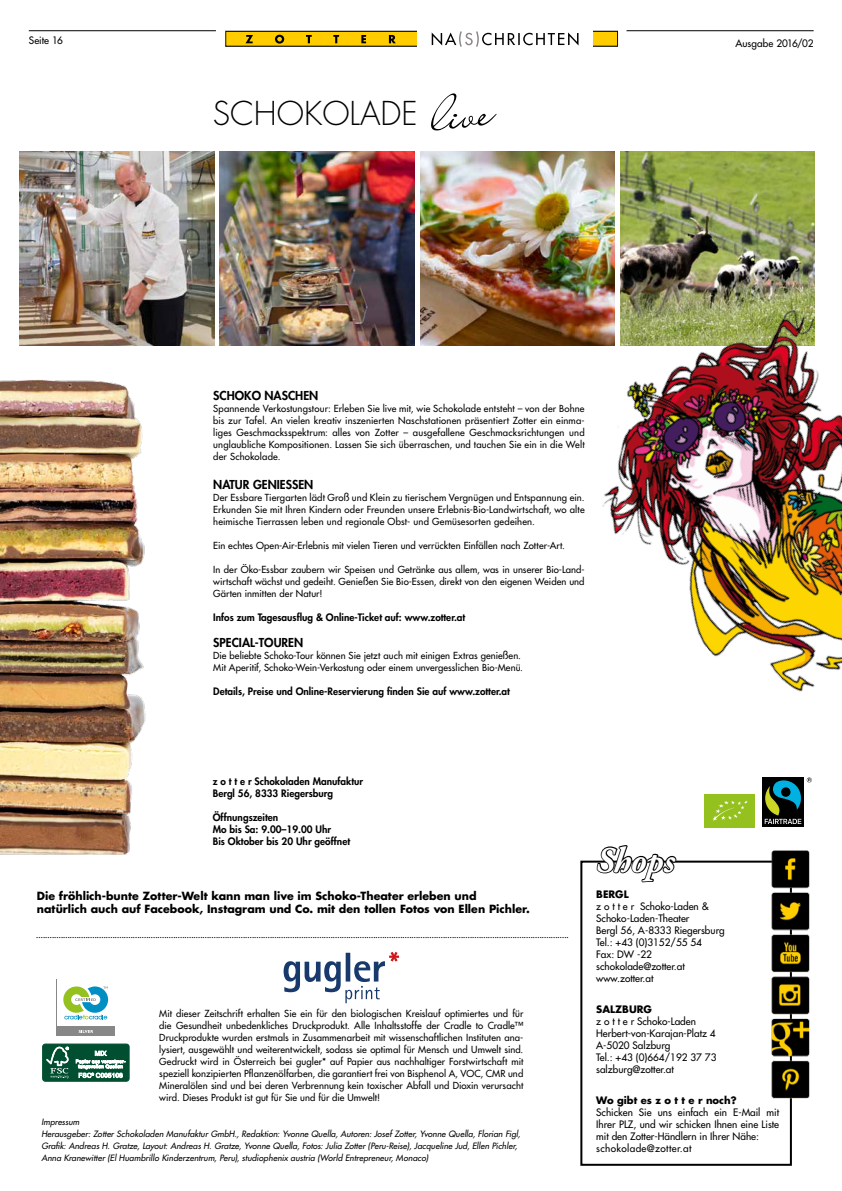
<style>
.page{position:relative;width:842px;height:1191px;background:#fff}
.page>*{position:absolute;margin:0;border:0;box-sizing:border-box;transform-origin:0 0}
.t1{font:53px "Lainie Day SH";color:#000}
.t2{font:italic 700 36px "Adobe Garamond Pro";letter-spacing:-.01em;color:#fff;scale:.95 1}
.t3{font:300 32px "Futura Std";color:#000}
.t4{font:800 12px "Futura Std";color:#000}
.t5{font:700 11px/13.2px "Futura Std";color:#000}
.t6{font:10.5px "Garamond Premr Pro";color:#000}
.t7{font:500 10px/12px "Futura Std";color:#000}
.t8{font:800 10px/12px "Futura Std";color:#000}
.t9{font:700 10px "Futura Std";color:#000}
.t10{font:500 9.5px/12px "Futura Std";letter-spacing:.01em;color:#000;text-align:justify}
.t11{font:italic 500 8.5px/12px "Futura Std";letter-spacing:.01em;color:#000}
</style>
<div class="page">
<svg style="left:284px;top:951px;width:115px;height:52px"></svg>
<div style="left:57px;top:1027px;width:58px;height:8px;background:#878787"></div>
<svg style="left:79px;top:1030px;width:14px;height:3px"></svg>
<svg style="left:63px;top:986px;width:45px;height:33px"></svg>
<div style="left:43px;top:1044px;width:86px;height:37px;background:#004f30;border-radius:3px"></div>
<div style="left:42px;top:1043px;width:87px;height:38px;border:1px solid #004f30;border-radius:3px"></div>
<svg style="left:46px;top:1046px;width:23px;height:32px"></svg>
<svg style="left:76px;top:1050px;width:49px;height:27px"></svg>
<img style="left:220px;top:151px;width:194px;height:194px">
<img style="left:420px;top:151px;width:195px;height:194px">
<img style="left:20px;top:151px;width:194px;height:194px">
<img style="left:620px;top:151px;width:195px;height:88px">
<svg style="left:807px;top:777px;width:5px;height:5px"></svg>
<div style="left:762px;top:777px;width:42px;height:50px;background:#000"></div>
<svg style="left:765px;top:780px;width:36px;height:44px"></svg>
<div style="left:704px;top:794px;width:51px;height:33px;background:#95c11f"></div>
<svg style="left:712px;top:800px;width:36px;height:21px"></svg>
<img style="left:0;top:380px;width:146px;height:475px">
<img style="left:544px;top:239px;width:298px;height:453px">
<svg style="left:225px;top:31px;width:393px;height:16px"></svg>
<hr style="left:29px;top:30px;width:187px;height:1px;background:#000">
<hr style="left:626px;top:30px;width:188px;height:1px;background:#000">
<div style="left:580px;top:860px;width:212px;height:305px;border:2px solid #000"></div>
<img style="left:771px;top:850px;width:39px;height:253px">
<svg style="left:596px;top:845px;width:81px;height:38px"></svg>
<p class="t7" style="left:29px;top:35px;width:36px">Seite 16</p>
<h3 class="t3" style="left:213px;top:94px;width:206px">SCHOKOLADE</h3>
<h1 class="t1" style="left:432px;top:80px;width:59px;rotate:-7deg">live</h1>
<p class="t7" style="left:735px;top:37px;width:80px">Ausgabe 2016/02</p>
<p class="t4" style="left:213px;top:388px;width:107px">SCHOKO NASCHEN</p>
<p class="t10" style="left:213px;top:402px;width:373px">Spannende Verkostungstour: Erleben Sie live mit, wie Schokolade entsteht – von der Bohne bis zur Tafel. An vielen kreativ inszenierten Naschstationen präsentiert Zotter ein einma&shy;liges Geschmacksspektrum: alles von Zotter – ausgefallene Geschmacksrichtungen und unglaubliche Kompositionen. Lassen Sie sich überraschen, und tauchen Sie ein in die Welt der Schokolade.</p>
<p class="t4" style="left:213px;top:476px;width:102px">NATUR GENIESSEN</p>
<p class="t10" style="left:213px;top:491px;width:373px">Der Essbare Tiergarten lädt Groß und Klein zu tierischem Vergnügen und Entspannung ein.<br>Erkunden Sie mit Ihren Kindern oder Freunden unsere Erlebnis-Bio-Landwirtschaft, wo alte heimische Tierrassen leben und regionale Obst- und Gemüsesorten gedeihen.</p>
<p class="t10" style="left:213px;top:539px;width:353px">Ein echtes Open-Air-Erlebnis mit vielen Tieren und verrückten Einfällen nach Zotter-Art.</p>
<p class="t10" style="left:213px;top:563px;width:373px">In der Öko-Essbar zaubern wir Speisen und Getränke aus allem, was in unserer Bio-Land&shy;wirtschaft wächst und gedeiht. Genießen Sie Bio-Essen, direkt von den eigenen Weiden und Gärten inmitten der Natur!</p>
<p class="t8" style="left:213px;top:611px;width:254px">Infos zum Tagesausflug &amp; Online-Ticket auf: www.zotter.at</p>
<p class="t4" style="left:213px;top:635px;width:92px">SPECIAL-TOUREN</p>
<p class="t10" style="left:213px;top:649px;width:311px">Die beliebte Schoko-Tour können Sie jetzt auch mit einigen Extras genießen.<br>Mit Aperitif, Schoko-Wein-Verkostung oder einem unvergesslichen Bio-Menü.</p>
<p class="t8" style="left:213px;top:685px;width:298px">Details, Preise und Online-Reservierung finden Sie auf www.zotter.at</p>
<p class="t8" style="left:213px;top:775px;width:152px">z o t t e r Schokoladen Manufaktur<br>Bergl 56, 8333 Riegersburg</p>
<p class="t8" style="left:213px;top:811px;width:139px">Öffnungszeiten<br>Mo bis Sa: 9.00–19.00 Uhr<br>Bis Oktober bis 20 Uhr geöffnet</p>
<p class="t5" style="left:37px;top:889px;width:495px">Die fröhlich-bunte Zotter-Welt kann man live im Schoko-Theater erleben und<br>natürlich auch auf Facebook, Instagram und Co. mit den tollen Fotos von Ellen Pichler.</p>
<p class="t6" style="left:36px;top:928px;width:534px">.............................................................................................................................................................................................................................................</p>
<p class="t10" style="left:159px;top:1008px;width:366px">Mit dieser Zeitschrift erhalten Sie ein für den biologischen Kreislauf optimiertes und für die Gesundheit unbedenkliches Druckprodukt. Alle Inhaltsstoffe der Cradle to Cradle™ Druckprodukte wurden erstmals in Zusammenarbeit mit wissenschaftlichen Instituten ana&shy;lysiert, ausgewählt und weiterentwickelt, sodass sie optimal für Mensch und Umwelt sind.<br>Gedruckt wird in Österreich bei gugler* auf Papier aus nachhaltiger Forstwirtschaft mit speziell konzipierten Pflanzenölfarben, die garantiert frei von Bisphenol A, VOC, CMR und Mineralölen sind und bei deren Verbrennung kein toxischer Abfall und Dioxin verursacht wird. Dieses Produkt ist gut für Sie und für die Umwelt!</p>
<p class="t11" style="left:41px;top:1115px;width:480px">Impressum<br>Herausgeber: Zotter Schokoladen Manufaktur GmbH., Redaktion: Yvonne Quella, Autoren: Josef Zotter, Yvonne Quella, Florian Figl, Grafik: Andreas H. Gratze, Layout: Andreas H. Gratze, Yvonne Quella, Fotos: Julia Zotter (Peru-Reise), Jacqueline Jud, Ellen Pichler, Anna Kranewitter (El Huambrillo Kinderzentrum, Peru), studiophenix austria (World Entrepreneur, Monaco)</p>
<h2 class="t2" style="left:596px;top:839px;width:84px">Shops</h2>
<p class="t9" style="left:596px;top:887px;width:34px">BERGL</p>
<p class="t7" style="left:596px;top:900px;width:130px">z o t t e r Schoko-Laden &amp;<br>Schoko-Laden-Theater<br>Bergl 56, A-8333 Riegersburg<br>Tel.: +43 (0)3152/55 54<br>Fax: DW -22 schokolade@zotter.at www.zotter.at</p>
<p class="t9" style="left:596px;top:1002px;width:57px">SALZBURG</p>
<p class="t7" style="left:596px;top:1015px;width:122px">z o t t e r Schoko-Laden<br>Herbert-von-Karajan-Platz 4<br>A-5020 Salzburg<br>Tel.: +43 (0)664/192 37 73 salzburg@zotter.at</p>
<p class="t9" style="left:596px;top:1093px;width:142px">Wo gibt es z o t t e r noch?</p>
<p class="t7" style="left:596px;top:1106px;width:184px">Schicken Sie uns einfach ein E-Mail mit Ihrer PLZ, und wir schicken Ihnen eine Liste mit den Zotter-Händlern in Ihrer Nähe: schokolade@zotter.at</p>
</div>
